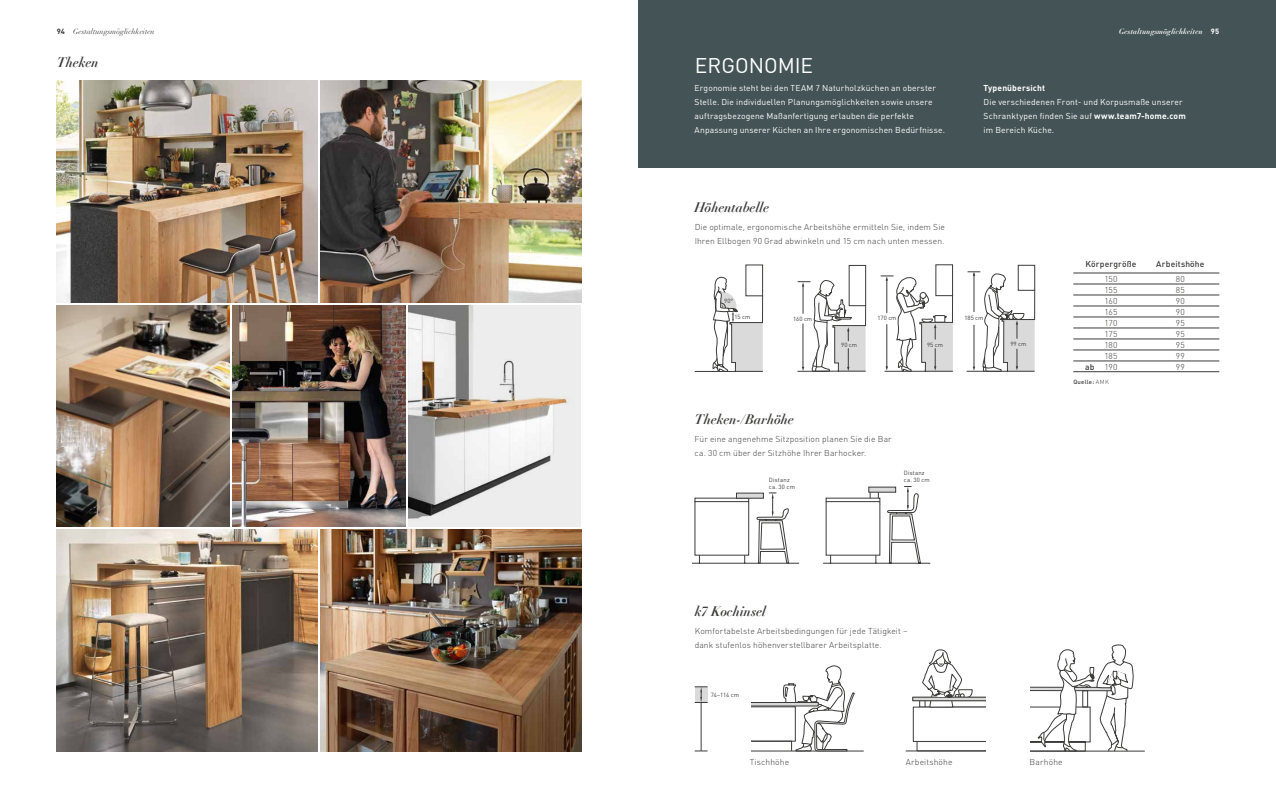
<style>
.page{position:relative;width:1276px;height:808px;background:#fff}
.page>*{position:absolute;margin:0;border:0;box-sizing:border-box;transform-origin:0 0}
.t1{font:21px "Team 7 DIN Pro";color:#fff}
.t2{font:italic 700 13.5px "Didotfor TEAM Sieben";letter-spacing:-.01em;color:#3b3b3a}
.t3{font:300 8.5px/11px "Team 7 DIN Pro";letter-spacing:.015em;color:#3b3b3a}
.t4{font:8.5px/14px "Team 7 DIN Pro";letter-spacing:.015em;color:#fff}
.t5{font:500 8.5px "Team 7 DIN Pro";letter-spacing:.015em;color:#3b3b3a}
.t6{font:700 8.5px "Team 7 DIN Pro";letter-spacing:.015em;color:#fff}
.t7{font:italic 7.5px "Didotfor TEAM Sieben";letter-spacing:.01em;color:#3b3b3a}
.t8{font:italic 700 7.5px "Didotfor TEAM Sieben";letter-spacing:.01em;color:#fff}
.t9{font:6px "Team 7 DIN Pro";color:#3b3b3a}
.t10{font:6px "Team 7 DIN Pro";letter-spacing:.03em;color:#3b3b3a}
.t11{font:500 6px "Team 7 DIN Pro";letter-spacing:.04em;color:#3b3b3a}
.s1{font-family:"Team 7 DIN Pro";font-weight:700;font-style:normal}
.s2{font-family:"Team 7 DIN Pro";font-style:normal}
.s3{font-weight:700}
.s4{font-weight:300}
</style>
<div class="page">
<div style="left:408px;top:305px;width:173px;height:222px;background:#eee"></div>
<img style="left:408px;top:305px;width:161px;height:214px">
<img style="left:408px;top:312px;width:158px;height:203px">
<img style="left:320px;top:530px;width:261px;height:221px">
<img style="left:57px;top:81px;width:260px;height:221px">
<img style="left:57px;top:530px;width:260px;height:221px">
<hr style="left:1073px;top:371px;width:146px;height:1px;background:#3b3b3a">
<hr style="left:1073px;top:361px;width:146px;height:1px;background:#3b3b3a">
<hr style="left:1073px;top:350px;width:146px;height:1px;background:#3b3b3a">
<hr style="left:1073px;top:339px;width:146px;height:1px;background:#3b3b3a">
<hr style="left:1073px;top:328px;width:146px;height:1px;background:#3b3b3a">
<hr style="left:1073px;top:317px;width:146px;height:1px;background:#3b3b3a">
<hr style="left:1073px;top:306px;width:146px;height:1px;background:#3b3b3a">
<hr style="left:1073px;top:295px;width:146px;height:1px;background:#3b3b3a">
<hr style="left:1073px;top:284px;width:146px;height:1px;background:#3b3b3a">
<hr style="left:1073px;top:273px;width:146px;height:1px;background:#3b3b3a">
<svg style="left:797px;top:264px;width:69px;height:108px"></svg>
<svg style="left:880px;top:275px;width:73px;height:97px"></svg>
<div style="left:1018px;top:265px;width:17px;height:26px;background:#fff;border:1px solid #3b3b3a"></div>
<svg style="left:966px;top:272px;width:69px;height:100px"></svg>
<div style="left:745px;top:265px;width:18px;height:31px;background:#fff;border:1px solid #3b3b3a"></div>
<svg style="left:694px;top:277px;width:69px;height:95px"></svg>
<hr style="left:701px;top:702px;width:1px;height:49px;background:#3b3b3a">
<svg style="left:694px;top:751px;width:13px;height:1px"></svg>
<div style="left:919px;top:700px;width:96px;height:7px;border:1px solid #3b3b3a"></div>
<div style="left:916px;top:741px;width:103px;height:10px;border:1px solid #3b3b3a"></div>
<hr style="left:905px;top:751px;width:122px;height:1px;background:#3b3b3a">
<div style="left:913px;top:707px;width:109px;height:35px;border:1px solid #3b3b3a"></div>
<div style="left:912px;top:697px;width:112px;height:4px;border:1px solid #3b3b3a"></div>
<div style="left:986px;top:687px;width:40px;height:71px;background:#fff"></div>
<svg style="left:922px;top:649px;width:57px;height:58px"></svg>
<svg style="left:694px;top:686px;width:13px;height:17px"></svg>
<div style="left:1024px;top:681px;width:6px;height:71px;background:#fff"></div>
<svg style="left:1030px;top:644px;width:115px;height:108px"></svg>
<svg style="left:751px;top:665px;width:113px;height:87px"></svg>
<svg style="left:692px;top:486px;width:238px;height:78px"></svg>
<img style="left:232px;top:305px;width:173px;height:222px">
<img style="left:57px;top:305px;width:173px;height:222px">
<div style="left:638px;top:0;width:638px;height:167px;background:#445356"></div>
<img style="left:320px;top:141px;width:261px;height:161px">
<img style="left:320px;top:81px;width:261px;height:60px">
<p class="t7" style="left:57px;top:27px;width:99px"><span class="s1">94</span> Gestaltungsmöglichkeiten</p>
<p class="t8" style="left:1119px;top:27px;width:102px">Gestaltungsmöglichkeiten <span class="s2">95</span></p>
<h2 class="t2" style="left:57px;top:53px;width:44px">Theken</h2>
<h1 class="t1" style="left:695px;top:52px;width:120px">ERGONOMIE</h1>
<p class="t4" style="left:694px;top:81px;width:252px">Ergonomie steht bei den TEAM 7 Naturholzküchen an oberster Stelle. Die individuellen Planungsmöglichkeiten sowie unsere auftragsbezogene Maßanfertigung erlauben die perfekte Anpassung unserer Küchen an Ihre ergonomischen Bedürfnisse.</p>
<p class="t6" style="left:983px;top:82px;width:63px">Typenübersicht</p>
<p class="t4" style="left:983px;top:95px;width:204px">Die verschiedenen Front- und Korpusmaße unserer<br>Schranktypen finden Sie auf <span class="s3">www.team7-home.com </span>im Bereich Küche.</p>
<h2 class="t2" style="left:694px;top:198px;width:76px">Höhentabelle</h2>
<p class="t3" style="left:694px;top:220px;width:252px;line-height:14px">Die optimale, ergonomische Arbeitshöhe ermitteln Sie, indem Sie<br>Ihren Ellbogen 90 Grad abwinkeln und 15 cm nach unten messen.</p>
<p class="t9" style="left:724px;top:297px;width:11px">90°</p>
<p class="t9" style="left:734px;top:313px;width:17px">15 cm</p>
<p class="t9" style="left:793px;top:315px;width:21px">160 cm</p>
<p class="t9" style="left:841px;top:341px;width:17px">90 cm</p>
<p class="t9" style="left:877px;top:314px;width:21px">170 cm</p>
<p class="t9" style="left:927px;top:341px;width:17px">95 cm</p>
<p class="t9" style="left:964px;top:314px;width:21px">185 cm</p>
<h2 class="t2" style="left:694px;top:411px;width:101px">Theken-/Barhöhe</h2>
<p class="t3" style="left:694px;top:432px;width:199px;line-height:14px">Für eine angenehme Sitzposition planen Sie die Bar ca. 30 cm über der Sitzhöhe Ihrer Barhocker.</p>
<p class="t10" style="left:904px;top:469px;width:22px">Distanz</p>
<p class="t10" style="left:769px;top:476px;width:22px">Distanz</p>
<p class="t9" style="left:904px;top:476px;width:28px">ca. 30 cm</p>
<p class="t9" style="left:769px;top:483px;width:28px">ca. 30 cm</p>
<p class="t9" style="left:1010px;top:340px;width:17px">99 cm</p>
<p class="t5" style="left:1085px;top:258px;width:52px">Körpergröße</p>
<p class="t5" style="left:1156px;top:258px;width:50px">Arbeitshöhe</p>
<p class="t5" style="left:1085px;top:361px;width:11px">ab</p>
<p class="t3" style="left:1104px;top:273px;width:15px;text-align:justify">150<br>155<br>160<br>165<br>170<br>175<br>180<br>185<br>190</p>
<p class="t3" style="left:1176px;top:273px;width:11px;text-align:justify">80<br>85<br>90<br>90<br>95<br>95<br>95<br>99<br>99</p>
<p class="t11" style="left:1073px;top:378px;width:37px">Quelle: <span class="s4">AMK</span></p>
<h2 class="t2" style="left:694px;top:602px;width:73px">k7 Kochinsel</h2>
<p class="t3" style="left:694px;top:624px;width:214px;line-height:14px">Komfortabelste Arbeitsbedingungen für jede Tätigkeit – dank stufenlos höhenverstellbarer Arbeitsplatte.</p>
<p class="t9" style="left:711px;top:691px;width:30px">74–114 cm</p>
<p class="t3" style="left:750px;top:757px;width:41px">Tischhöhe</p>
<p class="t3" style="left:905px;top:757px;width:48px">Arbeitshöhe</p>
<p class="t3" style="left:1029px;top:757px;width:35px">Barhöhe</p>
</div>
